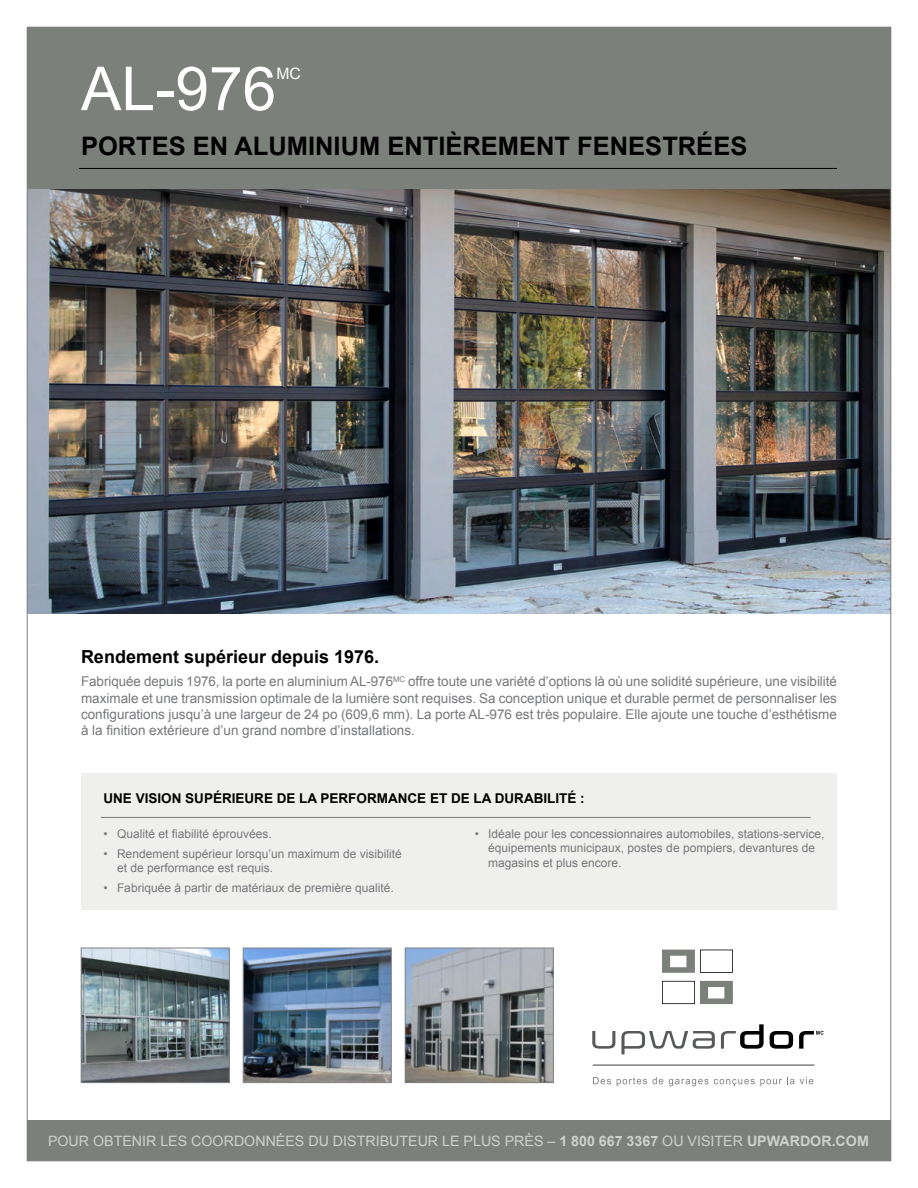
<style>
.page{position:relative;width:918px;height:1188px;background:#fff}
.page>*{position:absolute;margin:0;border:0;box-sizing:border-box;transform-origin:0 0}
.t1{font:60.6px "Arial";color:#fff}
.t2{font:700 25.5px "Arial";color:#000}
.t3{font:700 18px "Arial";color:#000}
.t4{font:15.75px "Arial";color:#fff}
.t5{font:14.25px "Arial";color:#cfd0cd}
.t6{font:13.5px/16.2px "Arial";color:#77787b;text-align:justify}
.t7{font:700 13.5px "Arial";color:#000}
.t8{font:12px/14.4px "Arial";color:#77787b}
.s1{font-weight:700}
</style>
<div class="page">
<img style="left:29px;top:189px;width:860px;height:424px">
<img style="left:83px;top:950px;width:145px;height:131px">
<div style="left:81px;top:948px;width:149px;height:135px;border:1px solid #808285"></div>
<img style="left:245px;top:950px;width:145px;height:131px">
<div style="left:243px;top:948px;width:149px;height:135px;border:1px solid #808285"></div>
<img style="left:407px;top:950px;width:145px;height:131px">
<div style="left:405px;top:948px;width:149px;height:135px;border:1px solid #808285"></div>
<div style="left:81px;top:773px;width:756px;height:137px;background:#efefee"></div>
<hr style="left:101px;top:817px;width:710px;height:1px;background:#7c807b">
<div style="left:27px;top:27px;width:864px;height:162px;background:#7c807b"></div>
<hr style="left:79px;top:168px;width:758px;height:1px;background:#000">
<svg style="left:662px;top:981px;width:71px;height:23px"></svg>
<svg style="left:662px;top:950px;width:71px;height:23px"></svg>
<svg style="left:592px;top:1031px;width:23px;height:18px"></svg>
<svg style="left:621px;top:1031px;width:94px;height:23px"></svg>
<svg style="left:721px;top:1024px;width:43px;height:25px"></svg>
<svg style="left:770px;top:1031px;width:23px;height:18px"></svg>
<hr style="left:593px;top:1065px;width:221px;height:1px;background:#7c807b">
<svg style="left:593px;top:1077px;width:18px;height:7px"></svg>
<svg style="left:617px;top:1077px;width:46px;height:9px"></svg>
<svg style="left:669px;top:1077px;width:125px;height:9px"></svg>
<svg style="left:800px;top:1077px;width:13px;height:7px"></svg>
<svg style="left:799px;top:1031px;width:25px;height:18px"></svg>
<div style="left:27px;top:1120px;width:864px;height:41px;background:#7c807b"></div>
<p class="t1" style="left:81px;top:49px;width:197px">AL-976</p>
<p class="t4" style="left:276px;top:63px;width:26px">MC</p>
<p class="t2" style="left:81px;top:129px;width:668px">PORTES EN ALUMINIUM ENTIÈREMENT FENESTRÉES</p>
<p class="t3" style="left:81px;top:645px;width:300px">Rendement supérieur depuis 1976.</p>
<p class="t6" style="left:81px;top:674px;width:758px">Fabriquée depuis 1976, la porte en aluminium AL-976<sup>MC</sup> offre toute une variété d’options là où une solidité supérieure, une visibilité maximale et une transmission optimale de la lumière sont requises. Sa conception unique et durable permet de personnaliser les configurations jusqu’à une largeur de 24 po (609,6 mm). La porte AL-976 est très populaire. Elle ajoute une touche d’esthétisme à la finition extérieure d’un grand nombre d’installations.</p>
<p class="t7" style="left:104px;top:790px;width:483px">UNE VISION SUPÉRIEURE DE LA PERFORMANCE ET DE LA DURABILITÉ :</p>
<p class="t8" style="left:104px;top:827px;width:170px">• Qualité et fiabilité éprouvées.</p>
<p class="t8" style="left:117px;top:846px;width:286px;text-indent:-14px">• Rendement supérieur lorsqu’un maximum de visibilité et de performance est requis.</p>
<p class="t8" style="left:104px;top:881px;width:292px">• Fabriquée à partir de matériaux de première qualité.</p>
<p class="t8" style="left:488px;top:827px;width:338px;text-indent:-14px">• Idéale pour les concessionnaires automobiles, stations-service, équipements municipaux, postes de pompiers, devantures de magasins et plus encore.</p>
<p class="t5" style="left:48px;top:1131px;width:822px">POUR OBTENIR LES COORDONNÉES DU DISTRIBUTEUR LE PLUS PRÈS – <span class="s1">1 800 667 3367</span> OU VISITER <span class="s1">UPWARDOR.COM</span></p>
</div>
